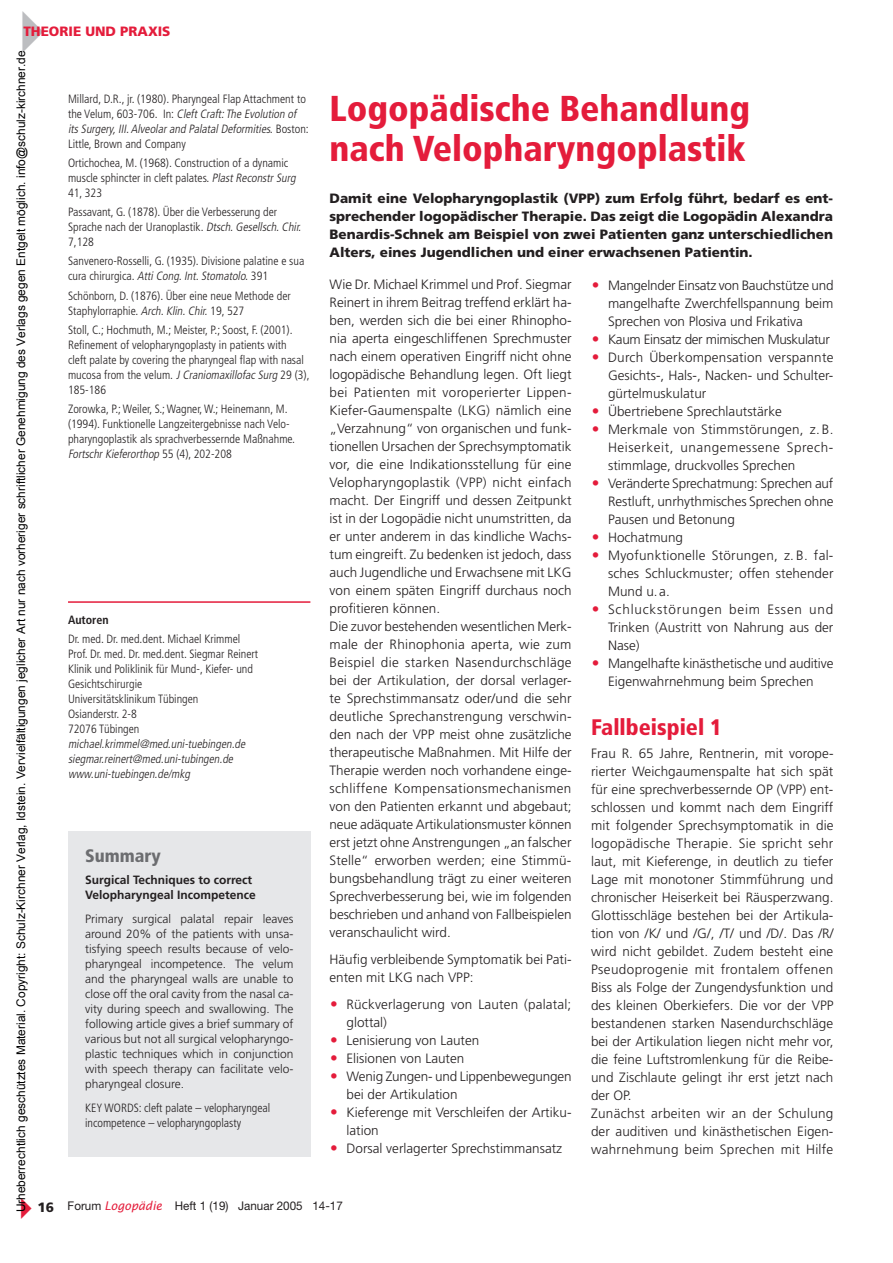
<style>
.page{position:relative;width:893px;height:1263px;background:#fff}
.page>*{position:absolute;margin:0;border:0;box-sizing:border-box;transform-origin:0 0}
.t1{font:900 condensed 36px/40.5px "Frutiger";color:#e41c3b}
.t2{font:900 condensed 22.5px "Frutiger";color:#e41c3b}
.t3{font:900 condensed 18px "Frutiger";color:#6c6d70}
.t4{font:300 13.5px/18px "Frutiger";color:#231f20}
.t5{font:900 13.5px/18px "Frutiger";color:#231f20;text-align:justify}
.t6{font:900 13.5px "Frutiger";color:#e41c3b}
.t7{font:300 condensed 12px/15px "Frutiger LT";color:#231f20}
.t8{font:300 12px/15px "Frutiger";color:#231f20;text-align:justify}
.t9{font:italic 300 condensed 12px/15px "Frutiger LT";color:#231f20}
.t10{font:700 12px/15px "Frutiger";color:#231f20}
.t11{font:12px "Helvetica Neue";color:#231f20}
.t12{font:700 condensed 12px "Frutiger LT";color:#231f20}
.t13{font:11.85px "Arial";color:#000}
.s1{font-style:italic}
.s2{font-family:"Frutiger";font-weight:900;font-size:13.5px}
.s3{font-family:"Lucida Sans";font-style:italic;color:#e41c3b}
</style>
<div class="page">
<div style="left:68px;top:832px;width:242px;height:325px;background:#e6e7e9"></div>
<hr style="left:68px;top:601px;width:242px;height:2px;background:#e41c3b">
<p class="t6" style="left:23px;top:23px;width:149px">THEORIE UND PRAXIS</p>
<p class="t13" style="left:13px;top:1212px;width:1163px;rotate:-90deg">Urheberrechtlich geschütztes Material. Copyright: Schulz-Kirchner Verlag, Idstein. Vervielfältigungen jeglicher Art nur nach vorheriger schriftlicher Genehmigung des Verlags gegen Entgelt möglich. info@schulz-kirchner.de</p>
<p class="t7" style="left:68px;top:91px;width:242px">Millard, D.R., jr. (1980). Pharyngeal Flap Attachment to t h e Ve l u m , 6 0 3 - 7 0 6 . I n : <span class="s1">CleftCraft:The Evolution of itsSurgery,III.Alveolarand PalatalDeformities.</span>B o s t o n :<br>Little, Brown and Company</p>
<p class="t7" style="left:68px;top:155px;width:231px">Ortichochea, M. (1968). Construction of a dynamic muscle sphincter in cleft palates. <span class="s1">PlastReconstrSurg<br></span>41, 323</p>
<p class="t7" style="left:68px;top:205px;width:237px">Passavant, G. (1878). Über die Verbesserung der<br>Sprache nach der Uranoplastik. <span class="s1">Dtsch.Gesellsch.Chir.<br></span>7,128</p>
<p class="t7" style="left:68px;top:254px;width:238px">Sanvenero-Rosselli, G. (1935). Divisione palatine e sua c u ra c h i r u r g i c a . <span class="s1">AttiCong.Int.Stomatolo.</span>3 9 1</p>
<p class="t7" style="left:68px;top:288px;width:224px">Schönborn, D. (1876). Über eine neue Methode der<br>Staphylorraphie. <span class="s1">Arch.Klin.Chir.</span>19, 527</p>
<p class="t7" style="left:68px;top:322px;width:243px">Stoll, C.; Hochmuth, M.; Meister, P.; Soost, F. (2001).<br>Refinement of velopharyngoplasty in patients with<br>cleft palate by covering the pharyngeal flap with nasal mucosa from the velum. <span class="s1">JCraniomaxillofacSurg</span> 29 (3), 185-186</p>
<p class="t7" style="left:68px;top:402px;width:229px">Zorowka, P.; Weiler, S.; Wagner, W.; Heinemann, M. (1994). Funktionelle Langzeitergebnisse nach Velo&shy;pharyngoplastik als sprachverbessernde Maßnahme.<br><span class="s1">FortschrKieferorthop</span> 5 5 ( 4 ) , 2 0 2 - 2 0 8</p>
<p class="t12" style="left:68px;top:612px;width:42px">Autoren</p>
<p class="t7" style="left:68px;top:631px;width:192px">Dr. med. Dr. med.dent. Michael Krimmel<br>Prof. Dr. med. Dr. med.dent. Siegmar Reinert<br>Klinik und Poliklinik für Mund-, Kiefer- und<br>Gesichts chirurgie<br>Universitätsklinikum Tübingen<br>Osianderstr. 2-8<br>72076 Tübingen</p>
<p class="t9" style="left:68px;top:736px;width:181px">michael.krimmel@med.uni-tuebingen.de siegmar.reinert@med.uni-tubingen.de www.uni-tuebingen.de/mkg</p>
<h3 class="t3" style="left:85px;top:845px;width:77px">Summary</h3>
<p class="t10" style="left:85px;top:872px;width:172px">Surgical Techniques to correct<br>Velopharyngeal Incompetence</p>
<p class="t8" style="left:85px;top:911px;width:210px">Primary surgical palatal repair leaves around 20% of the patients with unsa&shy;tisfying speech results because of velo&shy;pharyngeal incompetence. The velum and the pharyngeal walls are unable to close off the oral cavity from the nasal ca&shy;vity during speech and swallowing. The following article gives a brief summary of various but not all surgical velopharyngo&shy;plastic techniques which in conjunction with speech therapy can facilitate velo&shy;pharyngeal closure.</p>
<p class="t7" style="left:85px;top:1100px;width:187px">KEY WORDS: cleft palate – velopharyngeal incompetence – velopharyngoplasty</p>
<h1 class="t1" style="left:330px;top:88px;width:422px">Logopädische Behandlung nach Velopharyngoplastik</h1>
<p class="t5" style="left:330px;top:189px;width:505px">Damit eine Velopharyngoplastik (VPP) zum Erfolg führt, bedarf es ent&shy;sprechender logopädischer Therapie. Das zeigt die Logopädin Alexandra Benardis-Schnek am Beispiel von zwei Patienten ganz unterschiedlichen Alters, eines Jugendlichen und einer erwachsenen Patientin.</p>
<p class="t4" style="left:330px;top:276px;width:244px">Wie Dr. Michael Krimmel und Prof. Siegmar Reinert in ihrem Beitrag treffend erklärt ha&shy;ben, werden sich die bei einer Rhinopho&shy;nia aperta eingeschliffenen Sprechmuster nach einem operativen Eingriff nicht ohne logopädische Behandlung legen. Oft liegt bei Patienten mit voroperierter Lippen-Kiefer-Gaumenspalte (LKG) nämlich eine „Verzahnung“ von organischen und funk&shy;tionellen Ursachen der Sprechsymptomatik vor, die eine Indikationsstellung für eine Velopharyngoplastik (VPP) nicht einfach macht. Der Eingriff und dessen Zeitpunkt ist in der Logopädie nicht unumstritten, da er unter anderem in das kindliche Wachs&shy;tum eingreift. Zu bedenken ist jedoch, dass auch Jugendliche und Erwachsene mit LKG von einem späten Eingriff durchaus noch profitieren können.<br>Die zuvor bestehenden wesentlichen Merk&shy;male der Rhinophonia aperta, wie zum Beispiel die starken Nasendurchschläge bei der Artikulation, der dorsal verlager&shy;te Sprechstimmansatz oder/und die sehr deutliche Sprechanstrengung verschwin&shy;den nach der VPP meist ohne zusätzliche therapeutische Maßnahmen. Mit Hilfe der Therapie werden noch vorhandene einge&shy;schliffene Kompensationsmechanismen von den Patienten erkannt und abgebaut; neue adäquate Artikulationsmuster können erst jetzt ohne Anstrengungen „an falscher Stelle“ erworben werden; eine Stimmü&shy;bungsbehandlung trägt zu einer weiteren Sprechverbesserung bei, wie im folgenden beschrieben und anhand von Fallbeispielen veranschaulicht wird.</p>
<p class="t4" style="left:330px;top:951px;width:244px">Häufig verbleibende Symptomatik bei Pati&shy;enten mit LKG nach VPP:</p>
<p class="t4" style="left:347px;top:996px;width:226px">Rückverlagerung von Lauten (palatal; glottal)<br>Lenisierung von Lauten<br>Elisionen von Lauten<br>Wenig Zungen- und Lippenbewegungen bei der Artikulation<br>Kieferenge mit Verschleifen der Artiku&shy;lation<br>Dorsal verlagerter Sprechstimmansatz</p>
<p class="t4" style="left:608px;top:276px;width:227px">Mangelnder Einsatz von Bauchstütze und mangelhafte Zwerchfellspannung beim<br>Sprechen von Plosiva und Frikativa<br>Kaum Einsatz der mimischen Muskulatur<br>Durch Überkompensation verspannte<br>Gesichts-, Hals-, Nacken- und Schulter&shy;gürtelmuskulatur<br>Übertriebene Sprechlautstärke<br>Merkmale von Stimmstörungen, z. B.<br>Heiserkeit, unangemessene Sprech&shy;stimmlage, druckvolles Sprechen<br>Veränderte Sprechatmung: Sprechen auf<br>Restluft, unrhythmisches Sprechen ohne<br>Pausen und Betonung<br>Hochatmung<br>Myofunktionelle Störungen, z. B. fal&shy;sches Schluckmuster; offen stehender<br>Mund u. a.<br>Schluckstörungen beim Essen und<br>Trinken (Austritt von Nahrung aus der<br>Nase)<br>Mangelhafte kinästhetische und auditive<br>Eigenwahrnehmung beim Sprechen</p>
<h2 class="t2" style="left:591px;top:714px;width:132px">Fallbeispiel 1</h2>
<p class="t4" style="left:591px;top:744px;width:244px">Frau R. 65 Jahre, Rentnerin, mit vorope&shy;rierter Weichgaumenspalte hat sich spät für eine sprechverbessernde OP (VPP) ent&shy;schlossen und kommt nach dem Eingriff mit folgender Sprechsymptomatik in die logopädische Therapie. Sie spricht sehr laut, mit Kieferenge, in deutlich zu tiefer Lage mit monotoner Stimmführung und chronischer Heiserkeit bei Räusperzwang.<br>Glottisschläge bestehen bei der Artikula&shy;tion von /K/ und /G/, /T/ und /D/. Das /R/ wird nicht gebildet. Zudem besteht eine Pseudoprogenie mit frontalem offenen Biss als Folge der Zungendysfunktion und des kleinen Oberkiefers. Die vor der VPP bestandenen starken Nasendurchschläge bei der Artikulation liegen nicht mehr vor, die feine Luftstromlenkung für die Reibe&shy;und Zischlaute gelingt ihr erst jetzt nach der OP.<br>Zunächst arbeiten wir an der Schulung der auditiven und kinästhetischen Eigen&shy;wahrnehmung beim Sprechen mit Hilfe</p>
<p class="t11" style="left:37px;top:1199px;width:307px"><span class="s2">16</span> Forum <span class="s3">Logopädie</span> Heft 1 (19) Januar 2005 14-17</p>
</div>
